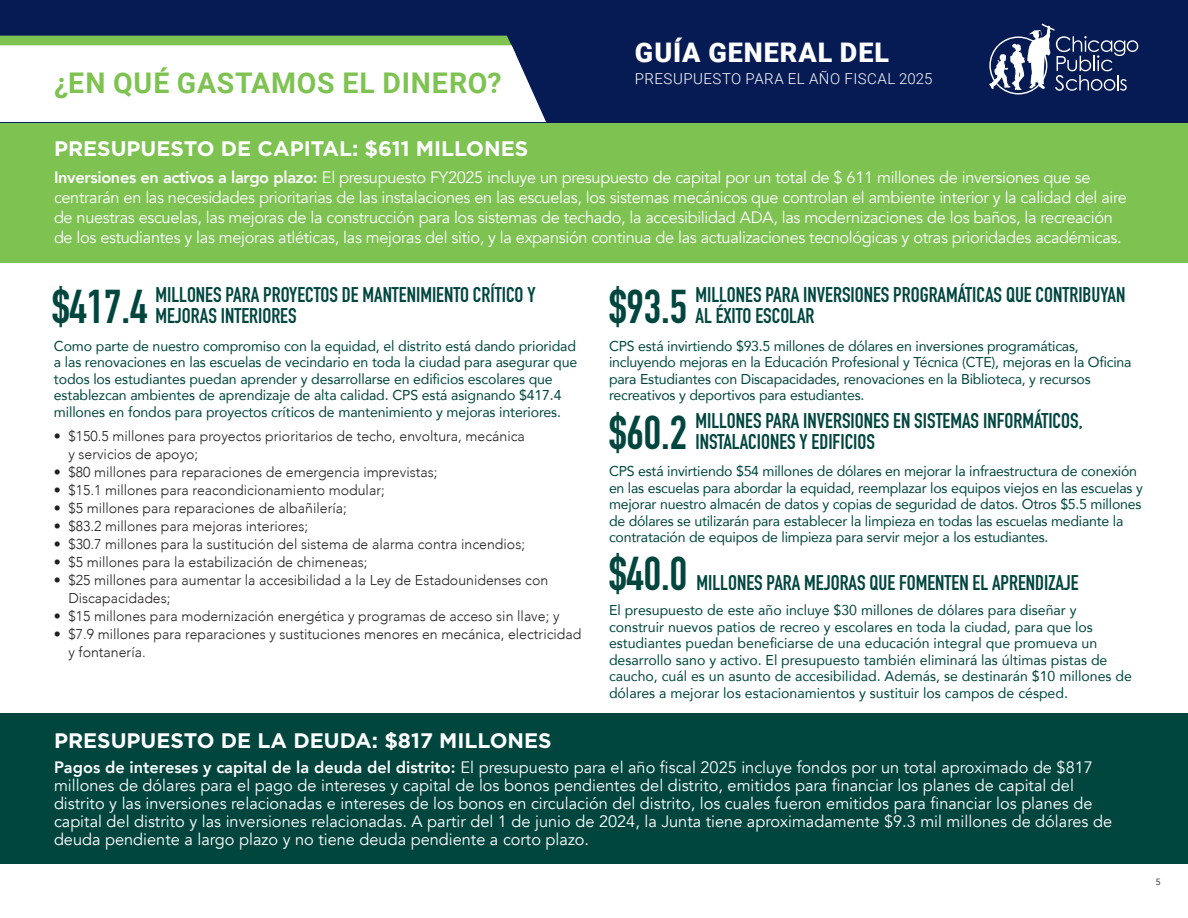
<style>
.page{position:relative;width:1188px;height:918px;background:#fff}
.page>*{position:absolute;margin:0;border:0;box-sizing:border-box;transform-origin:0 0}
.t1{font:700 46.8px "DIN Condensed";color:#00463f}
.H2_-_Headline{font:700 28.5px "Roboto";letter-spacing:.03em;color:#7ec352}
.t2{font:900 27px "Roboto";letter-spacing:.035em;color:#fff}
.t3{font:700 21px/21px "DIN Condensed";color:#00463f}
.t4{font:700 21px "Gotham";color:#fff}
.t5{font:16.5px/18px "Avenir";color:#fff}
.t6{font:16.5px/19.8px "Avenir";letter-spacing:-.02em;color:#fff}
.t7{font:300 15px "Roboto";letter-spacing:.035em;color:#fff}
.t8{font:14.25px/16.5px "Avenir";letter-spacing:-.01em;color:#00463f}
.t9{font:300 14.25px/18px "Avenir";color:#231f20}
.B2_-_Body{font:9px "Avenir";color:#231f20}
.s1{font-weight:800}
</style>
<div class="page">
<div style="left:0;top:122px;width:1188px;height:140px;background:#7ec352"></div>
<div style="left:0;top:714px;width:1188px;height:150px;background:#00463f"></div>
<div style="left:0;top:0;width:1188px;height:122px;background:#061a53"></div>
<svg style="left:0;top:36px;width:546px;height:86px;background:#e9f0e7"></svg>
<svg style="left:989px;top:24px;width:149px;height:70px"></svg>
<p class="H2_-_Headline" style="left:54px;top:62px;width:449px">¿EN QUÉ GASTAMOS EL DINERO?</p>
<p class="t2" style="left:635px;top:33px;width:256px">GUÍA GENERAL DEL</p>
<p class="t7" style="left:635px;top:68px;width:299px">PRESUPUESTO PARA EL AÑO FISCAL 2025</p>
<p class="t4" style="left:54px;top:135px;width:476px">PRESUPUESTO DE CAPITAL: $611 MILLONES</p>
<p class="t6" style="left:54px;top:168px;width:1075px"><span class="s1">Inversiones en activos a largo plazo:</span> El presupuesto FY2025 incluye un presupuesto de capital por un total de $ 611 millones de inversiones que se centrarán en las necesidades prioritarias de las instalaciones en las escuelas, los sistemas mecánicos que controlan el ambiente interior y la calidad del aire de nuestras escuelas, las mejoras de la construcción para los sistemas de techado, la accesibilidad ADA, las modernizaciones de los baños, la recreación de los estudiantes y las mejoras atléticas, las mejoras del sitio, y la expansión continua de las actualizaciones tecnológicas y otras prioridades académicas.</p>
<p class="t1" style="left:52px;top:275px;width:97px">$417.4</p>
<p class="t3" style="left:156px;top:284px;width:382px">MILLONES PARA PROYECTOS DE MANTENIMIENTO CRÍTICO Y<br>MEJORAS INTERIORES</p>
<p class="t8" style="left:54px;top:337px;width:525px">Como parte de nuestro compromiso con la equidad, el distrito está dando prioridad a las renovaciones en las escuelas de vecindario en toda la ciudad para asegurar que todos los estudiantes puedan aprender y desarrollarse en edificios escolares que establezcan ambientes de aprendizaje de alta calidad. CPS está asignando $417.4 millones en fondos para proyectos críticos de mantenimiento y mejoras interiores.</p>
<p class="t9" style="left:68px;top:427px;width:458px;text-indent:-14px">• $150.5 millones para proyectos prioritarios de techo, envoltura, mecánica y servicios de apoyo;</p>
<p class="t9" style="left:54px;top:463px;width:385px">• $80 millones para reparaciones de emergencia imprevistas;</p>
<p class="t9" style="left:54px;top:481px;width:332px">• $15.1 millones para reacondicionamiento modular;</p>
<p class="t9" style="left:54px;top:499px;width:294px">• $5 millones para reparaciones de albañilería;</p>
<p class="t9" style="left:54px;top:517px;width:256px">• $83.2 millones para mejoras interiores;</p>
<p class="t9" style="left:54px;top:535px;width:473px">• $30.7 millones para la sustitución del sistema de alarma contra incendios;</p>
<p class="t9" style="left:54px;top:553px;width:315px">• $5 millones para la estabilización de chimeneas;</p>
<p class="t9" style="left:68px;top:571px;width:481px;text-indent:-14px">• $25 millones para aumentar la accesibilidad a la Ley de Estadounidenses con<br>Discapacidades;</p>
<p class="t9" style="left:54px;top:607px;width:507px">• $15 millones para modernización energética y programas de acceso sin llave; y</p>
<p class="t9" style="left:68px;top:625px;width:515px;text-indent:-14px">• $7.9 millones para reparaciones y sustituciones menores en mecánica, electricidad y fontanería.</p>
<p class="t1" style="left:609px;top:275px;width:80px">$93.5</p>
<p class="t3" style="left:695px;top:284px;width:431px">MILLONES PARA INVERSIONES PROGRAMÁTICAS QUE CONTRIBUYAN<br>AL ÉXITO ESCOLAR</p>
<p class="t8" style="left:609px;top:337px;width:524px">CPS está invirtiendo $93.5 millones de dólares en inversiones programáticas, incluyendo mejoras en la Educación Profesional y Técnica (CTE), mejoras en la Oficina para Estudiantes con Discapacidades, renovaciones en la Biblioteca, y recursos recreativos y deportivos para estudiantes.</p>
<p class="t1" style="left:609px;top:401px;width:80px">$60.2</p>
<p class="t3" style="left:695px;top:410px;width:389px">MILLONES PARA INVERSIONES EN SISTEMAS INFORMÁTICOS,<br>INSTALACIONES Y EDIFICIOS</p>
<p class="t8" style="left:609px;top:462px;width:535px">CPS está invirtiendo $54 millones de dólares en mejorar la infraestructura de conexión en las escuelas para abordar la equidad, reemplazar los equipos viejos en las escuelas y mejorar nuestro almacén de datos y copias de seguridad de datos. Otros $5.5 millones de dólares se utilizarán para establecer la limpieza en todas las escuelas mediante la contratación de equipos de limpieza para servir mejor a los estudiantes.</p>
<p class="t1" style="left:609px;top:542px;width:80px">$40.0</p>
<p class="t3" style="left:697px;top:572px;width:384px">MILLONES PARA MEJORAS QUE FOMENTEN EL APRENDIZAJE</p>
<p class="t8" style="left:609px;top:602px;width:525px">El presupuesto de este año incluye $30 millones de dólares para diseñar y construir nuevos patios de recreo y escolares en toda la ciudad, para que los estudiantes puedan beneficiarse de una educación integral que promueva un desarrollo sano y activo. El presupuesto también eliminará las últimas pistas de caucho, cuál es un asunto de accesibilidad. Además, se destinarán $10 millones de dólares a mejorar los estacionamientos y sustituir los campos de césped.</p>
<p class="t4" style="left:54px;top:727px;width:499px">PRESUPUESTO DE LA DEUDA: $817 MILLONES</p>
<p class="t5" style="left:54px;top:759px;width:1060px"><span class="s1">Pagos de intereses y capital de la deuda del distrito:</span> El presupuesto para el año fiscal 2025 incluye fondos por un total aproximado de $817 millones de dólares para el pago de intereses y capital de los bonos pendientes del distrito, emitidos para financiar los planes de capital del distrito y las inversiones relacionadas e intereses de los bonos en circulación del distrito, los cuales fueron emitidos para financiar los planes de capital del distrito y las inversiones relacionadas. A partir del 1 de junio de 2024, la Junta tiene aproximadamente $9.3 mil millones de dólares de deuda pendiente a largo plazo y no tiene deuda pendiente a corto plazo.</p>
<p class="B2_-_Body" style="left:1156px;top:876px;width:7px">5</p>
</div>
